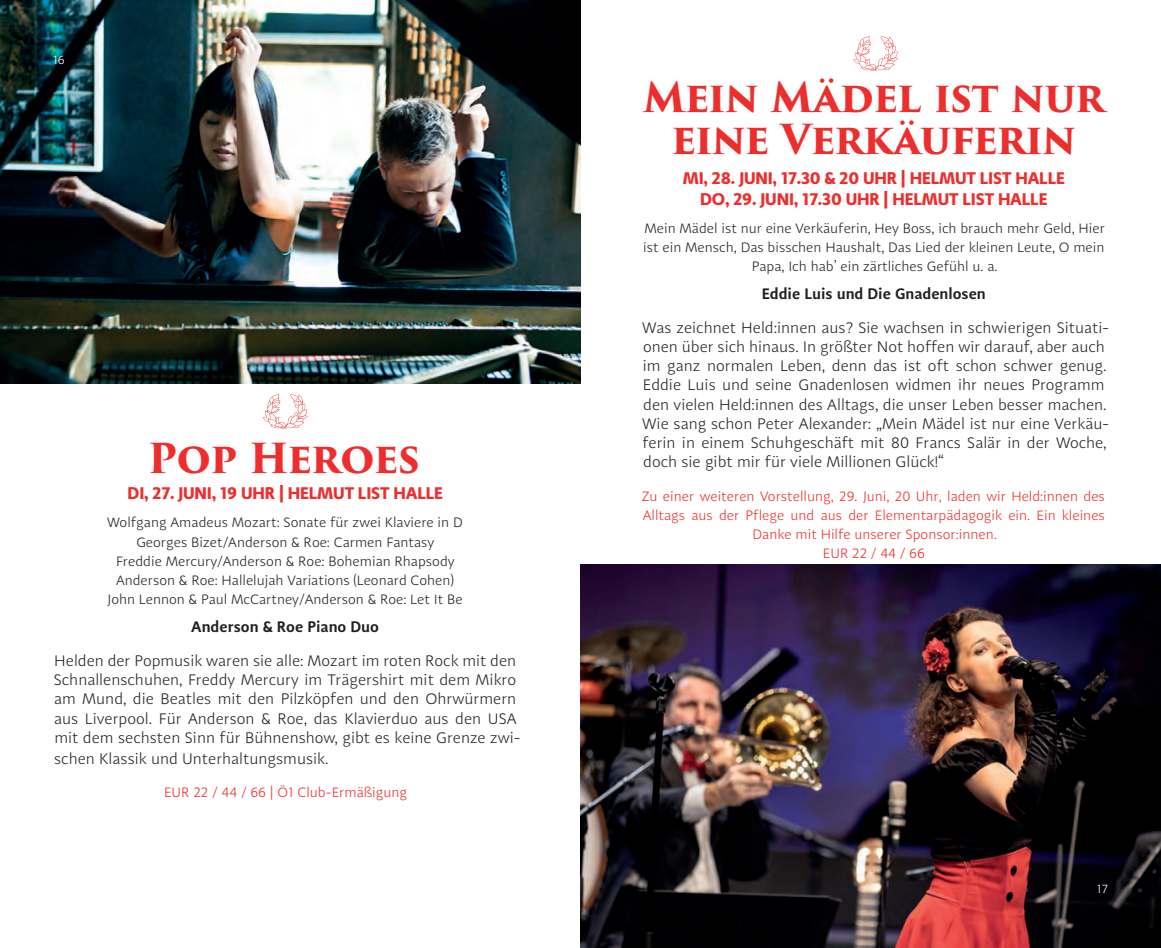
<style>
.page{position:relative;width:1161px;height:948px;background:#fff}
.page>*{position:absolute;margin:0;border:0;box-sizing:border-box;transform-origin:0 0}
.t1{font:700 40.25px/42px "Trajan Pro 3";letter-spacing:-.03em;color:#ee2d2d;text-align:center}
.t2{font:700 17.5px/21px "Adagio Sans";letter-spacing:-.01em;color:#ee2d2d;text-align:center}
.t3{font:300 15.75px/19.2px "Adagio Sans";color:#231f20}
.t4{font:600 15.75px "Adagio Sans";color:#231f20}
.t5{font:300 14px/19.2px "Adagio Sans";color:#231f20;text-align:center}
.t6{font:300 14px/19.2px "Adagio Sans";color:#ee2d29;text-align:center}
.t7{font:300 12.25px "Adagio Sans";color:#fff}
</style>
<div class="page">
<img style="left:0;top:0;width:580px;height:383px">
<svg style="left:263px;top:394px;width:45px;height:34px"></svg>
<img style="left:580px;top:565px;width:581px;height:382px">
<svg style="left:853px;top:36px;width:45px;height:35px"></svg>
<p class="t7" style="left:53px;top:53px;width:13px">16</p>
<h1 class="t1" style="left:148px;top:438px;width:274px">Pop Heroes</h1>
<p class="t2" style="left:128px;top:483px;width:317px">DI, 27. JUNI, 19 UHR | HELMUT LIST HALLE</p>
<p class="t5" style="left:107px;top:513px;width:357px">Wolfgang Amadeus Mozart: Sonate für zwei Klaviere in D Georges Bizet/Anderson &amp; Roe: Carmen Fantasy<br>Freddie Mercury/Anderson &amp; Roe: Bohemian Rhapsody Anderson &amp; Roe: Hallelujah Variations (Leonard Cohen)<br>John Lennon &amp; Paul McCartney/Anderson &amp; Roe: Let It Be</p>
<p class="t4" style="left:191px;top:617px;width:189px">Anderson &amp; Roe Piano Duo</p>
<p class="t3" style="left:54px;top:651px;width:468px">Helden der Popmusik waren sie alle: Mozart im roten Rock mit den Schnallenschuhen, Freddy Mercury im Trägershirt mit dem Mikro am Mund, die Beatles mit den Pilzköpfen und den Ohrwürmern aus Liverpool. Für Anderson &amp; Roe, das Klavierduo aus den USA mit dem sechsten Sinn für Bühnenshow, gibt es keine Grenze zwi-</p>
<p class="t3" style="left:54px;top:749px;width:276px">schen Klassik und Unterhaltungsmusik.</p>
<p class="t6" style="left:164px;top:782px;width:245px">EUR 22 / 44 / 66 | Ö1 Club-Ermäßigung</p>
<h1 class="t1" style="left:643px;top:77px;width:463px">Mein Mädel ist nur eine Verkäuferin</h1>
<p class="t2" style="left:683px;top:168px;width:384px">MI, 28. JUNI, 17.30 &amp; 20 UHR | HELMUT LIST HALLE<br>DO, 29. JUNI, 17.30 UHR | HELMUT LIST HALLE</p>
<p class="t5" style="left:643px;top:218px;width:463px">Mein Mädel ist nur eine Verkäuferin, Hey Boss, ich brauch mehr Geld, Hier ist ein Mensch, Das bisschen Haushalt, Das Lied der kleinen Leute, O mein<br>Papa, Ich hab’ ein zärtliches Gefühl u. a.</p>
<p class="t4" style="left:762px;top:284px;width:226px">Eddie Luis und Die Gnadenlosen</p>
<p class="t3" style="left:642px;top:318px;width:468px">Was zeichnet Held:innen aus? Sie wachsen in schwierigen Situati&shy;onen über sich hinaus. In größter Not hoffen wir darauf, aber auch im ganz normalen Leben, denn das ist oft schon schwer genug.<br>Eddie Luis und seine Gnadenlosen widmen ihr neues Programm den vielen Held:innen des Alltags, die unser Leben besser machen.<br>Wie sang schon Peter Alexander: „Mein Mädel ist nur eine Verkäu&shy;ferin in einem Schuhgeschäft mit 80 Francs Salär in der Woche, doch sie gibt mir für viele Millionen Glück!“</p>
<p class="t6" style="left:642px;top:486px;width:465px">Zu einer weiteren Vorstellung, 29. Juni, 20 Uhr, laden wir Held:innen des Alltags aus der Pflege und aus der Elementarpädagogik ein. Ein kleines Danke mit Hilfe unserer Sponsor:innen.<br>EUR 22 / 44 / 66</p>
<p class="t7" style="left:1097px;top:881px;width:12px">17</p>
</div>
